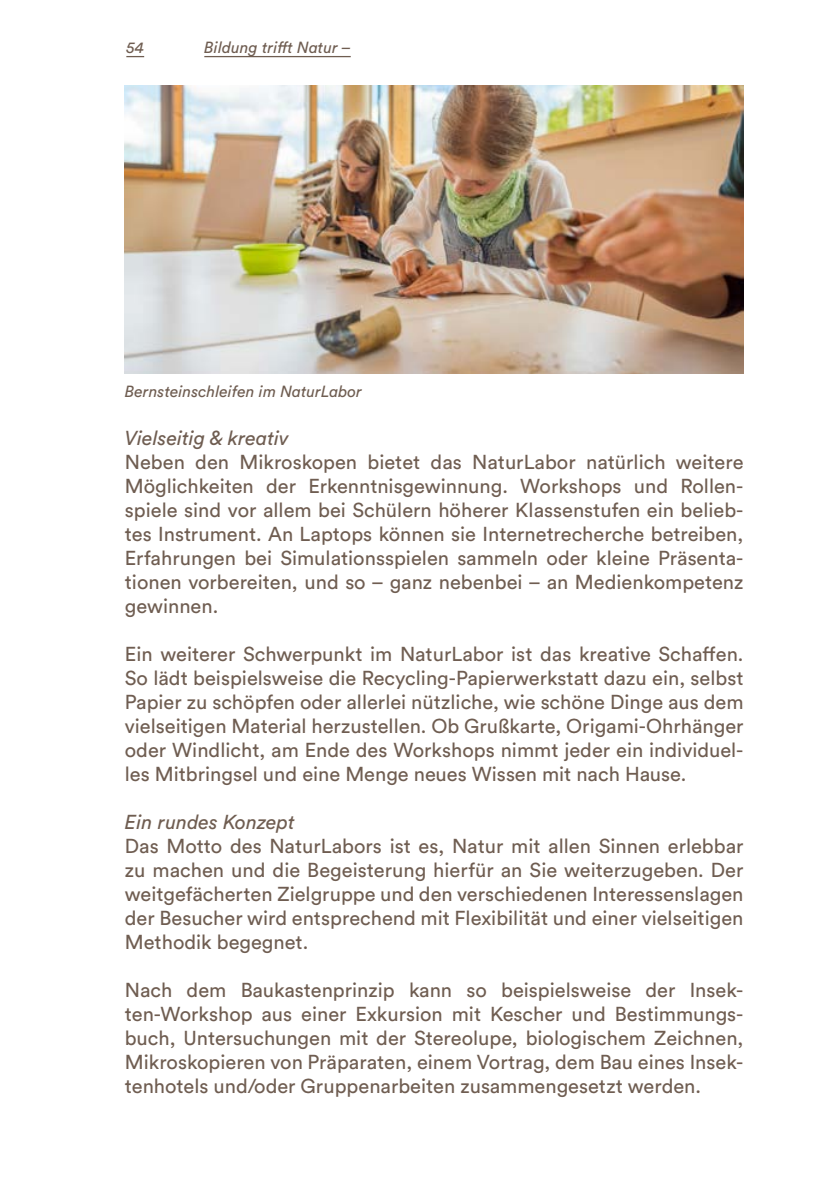
<style>
.page{position:relative;width:840px;height:1191px;background:#fff}
.page>*{position:absolute;margin:0;border:0;box-sizing:border-box;transform-origin:0 0}
.t1{font:20px/24px "Circular Pro";color:#6f5d51;text-align:justify}
.t2{font:italic 20px "Circular Pro";color:#6f5d51}
.t3{font:italic 16px "Circular Pro";color:#6f5d51}
</style>
<div class="page">
<svg style="left:126px;top:56px;width:18px;height:1px"></svg>
<img style="left:125px;top:85px;width:618px;height:288px">
<hr style="left:204px;top:56px;width:146px;height:1px;background:#6f5d51">
<p class="t3" style="left:126px;top:37px;width:19px">54</p>
<p class="t3" style="left:204px;top:37px;width:149px">Bildung trifft Natur –</p>
<p class="t3" style="left:125px;top:381px;width:239px">Bernsteinschleifen im NaturLabor</p>
<p class="t2" style="left:125px;top:425px;width:165px">Vielseitig &amp; kreativ</p>
<p class="t1" style="left:125px;top:449px;width:619px">Neben den Mikroskopen bietet das NaturLabor natürlich weitere Möglichkeiten der Erkenntnisgewinnung. Workshops und Rollen&shy;spiele sind vor allem bei Schülern höherer Klassenstufen ein belieb&shy;tes Instrument. An Laptops können sie Internetrecherche betreiben, Erfahrungen bei Simulationsspielen sammeln oder kleine Präsenta&shy;tionen vorbereiten, und so – ganz nebenbei – an Medienkompetenz gewinnen.</p>
<p class="t1" style="left:125px;top:641px;width:620px">Ein weiterer Schwerpunkt im NaturLabor ist das kreative Schaffen.<br>So lädt beispielsweise die Recycling-Papierwerkstatt dazu ein, selbst Papier zu schöpfen oder allerlei nützliche, wie schöne Dinge aus dem vielseitigen Material herzustellen. Ob Grußkarte, Origami-Ohrhänger oder Windlicht, am Ende des Workshops nimmt jeder ein individuel&shy;les Mitbringsel und eine Menge neues Wissen mit nach Hause.</p>
<p class="t2" style="left:125px;top:809px;width:171px">Ein rundes Konzept</p>
<p class="t1" style="left:125px;top:833px;width:619px">Das Motto des NaturLabors ist es, Natur mit allen Sinnen erlebbar zu machen und die Begeisterung hierfür an Sie weiterzugeben. Der weitgefächerten Zielgruppe und den verschiedenen Interessenslagen der Besucher wird entsprechend mit Flexibilität und einer vielseitigen Methodik begegnet.</p>
<p class="t1" style="left:125px;top:977px;width:619px">Nach dem Baukastenprinzip kann so beispielsweise der Insek&shy;ten-Workshop aus einer Exkursion mit Kescher und Bestimmungs&shy;buch, Untersuchungen mit der Stereolupe, biologischem Zeichnen, Mikroskopieren von Präparaten, einem Vortrag, dem Bau eines Insek&shy;tenhotels und/oder Gruppenarbeiten zusammengesetzt werden.</p>
</div>
